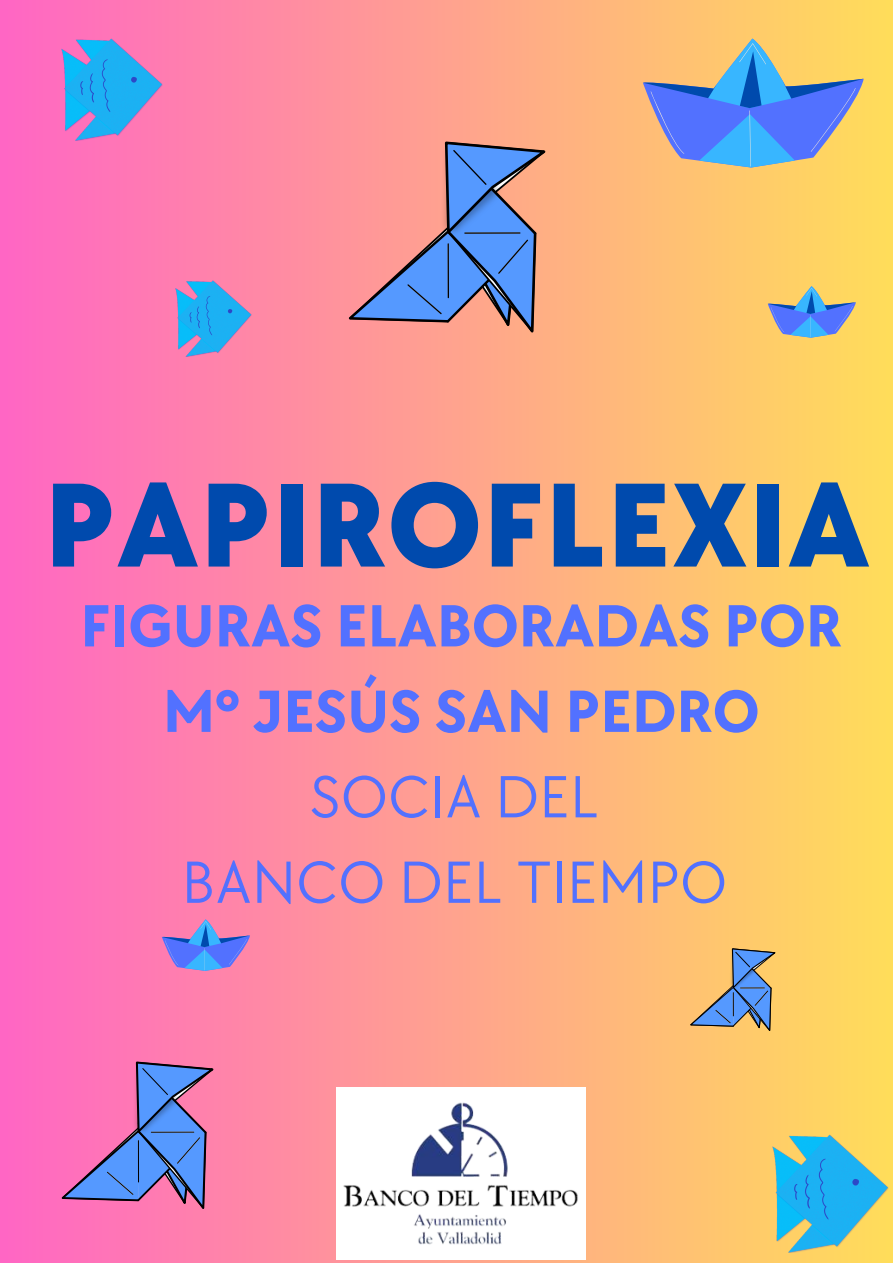
<style>
.page{position:relative;width:893px;height:1263px;background:#fff}
.page>*{position:absolute;margin:0;border:0;box-sizing:border-box;transform-origin:0 0}
.t1{font:800 123.68px "TT Chocolates";letter-spacing:.01em;color:#004aad}
.t2{font:700 61.5px/85.4px "TT Chocolates";color:#5271ff;text-align:center}
.t3{font:61.5px "TT Chocolates";color:#5271ff}
</style>
<div class="page">
<div style="left:0;top:0;width:893px;height:1263px;background:linear-gradient(to right,#ff66c4,#ffdd5a)"></div>
<svg style="left:348px;top:140px;width:198px;height:193px;background:#a78dad"></svg>
<svg style="left:643px;top:39px;width:220px;height:129px;background:#97a4b7"></svg>
<img style="left:772px;top:1135px;width:116px;height:117px">
<svg style="left:690px;top:948px;width:85px;height:83px;background:#a5a19a"></svg>
<svg style="left:162px;top:919px;width:88px;height:52px;background:#9882d4"></svg>
<img style="left:61px;top:38px;width:101px;height:102px">
<img style="left:337px;top:1088px;width:248px;height:171px">
<svg style="left:61px;top:1060px;width:153px;height:149px;background:#a779c2"></svg>
<img style="left:176px;top:280px;width:76px;height:77px">
<svg style="left:768px;top:286px;width:88px;height:52px;background:#98a7b3"></svg>
<p class="t1" style="left:44px;top:455px;width:827px">PAPIROFLEXIA</p>
<p class="t2" style="left:80px;top:585px;width:763px">FIGURAS ELABORADAS POR<br>Mº JESÚS SAN PEDRO</p>
<h1 class="t3" style="left:310px;top:762px;width:291px">SOCIA DEL</h1>
<p class="t3" style="left:182px;top:847px;width:547px">BANCO DEL TIEMPO</p>
</div>
